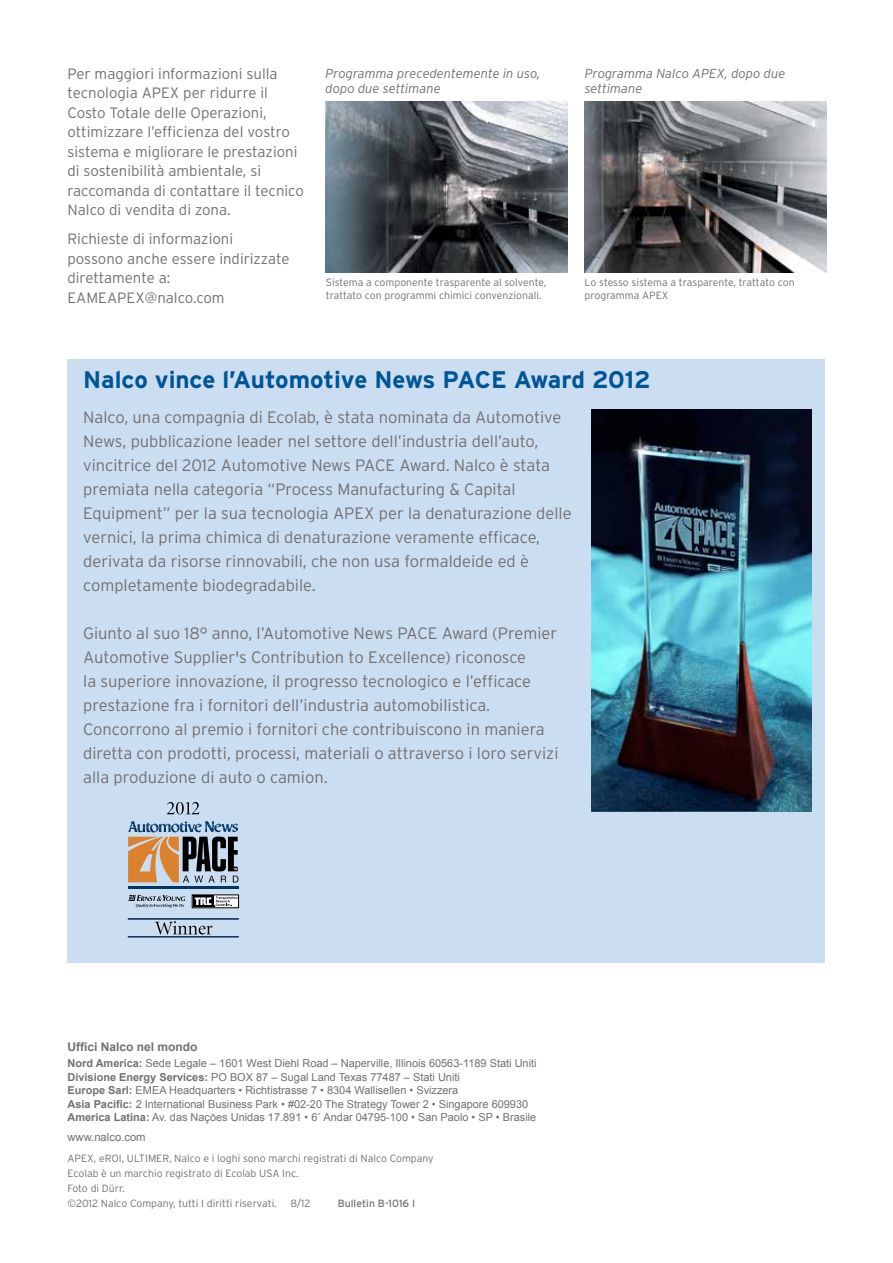
<style>
.page{position:relative;width:893px;height:1263px;background:#fff}
.page>*{position:absolute;margin:0;border:0;box-sizing:border-box;transform-origin:0 0}
.t1{font:700 24px "Interstate";color:#005596}
.t2{font:300 16.5px/24px "Interstate";color:#717073}
.t3{font:300 15px/19.5px "Interstate";color:#717073}
.t4{font:italic 300 13.05px/15.6px "Interstate";color:#717073}
.t5{font:700 12px "Arial";color:#717073}
.t6{font:11.25px "Arial";color:#717073}
.t7{font:10.95px/13.5px "Arial";color:#717073}
.t8{font:300 10.5px/15px "Interstate";color:#717073}
.t9{font:10.5px "Interstate";color:#717073}
.s1{font-weight:700}
</style>
<div class="page">
<div style="left:68px;top:359px;width:757px;height:603px;background:#cbddf1"></div>
<img style="left:591px;top:409px;width:220px;height:402px">
<svg style="left:128px;top:821px;width:110px;height:61px"></svg>
<hr style="left:128px;top:886px;width:111px;height:2px;background:#003767">
<svg style="left:192px;top:895px;width:47px;height:13px"></svg>
<svg style="left:193px;top:896px;width:2px;height:11px"></svg>
<svg style="left:195px;top:896px;width:43px;height:11px"></svg>
<svg style="left:129px;top:895px;width:56px;height:13px"></svg>
<hr style="left:128px;top:918px;width:111px;height:1px;background:#003767">
<hr style="left:128px;top:936px;width:111px;height:1px;background:#003767">
<svg style="left:155px;top:921px;width:58px;height:14px"></svg>
<svg style="left:167px;top:802px;width:32px;height:12px"></svg>
<img style="left:585px;top:101px;width:241px;height:172px">
<img style="left:326px;top:101px;width:241px;height:172px">
<p class="t3" style="left:68px;top:64px;width:238px">Per maggiori informazioni sulla tecnologia APEX per ridurre il Costo Totale delle Operazioni, ottimizzare l’efficienza del vostro sistema e migliorare le prestazioni di sostenibilità ambientale, si raccomanda di contattare il tecnico Nalco di vendita di zona.</p>
<p class="t3" style="left:68px;top:229px;width:223px">Richieste di informazioni possono anche essere indirizzate direttamente a:<br>EAMEAPEX@nalco.com</p>
<p class="t4" style="left:326px;top:65px;width:216px">Programma precedentemente in uso, dopo due settimane</p>
<p class="t4" style="left:585px;top:65px;width:202px">Programma Nalco APEX, dopo due settimane</p>
<p class="t8" style="left:326px;top:276px;width:222px;line-height:12.6px">Sistema a componente trasparente al solvente, trattato con programmi chimici convenzionali.</p>
<p class="t8" style="left:585px;top:276px;width:211px;line-height:12.6px">Lo stesso sistema a trasparente, trattato con programma APEX</p>
<h1 class="t1" style="left:83px;top:366px;width:569px">Nalco vince l’Automotive News PACE Award 2012</h1>
<p class="t2" style="left:83px;top:405px;width:490px">Nalco, una compagnia di Ecolab, è stata nominata da Automotive News, pubblicazione leader nel settore dell’industria dell’auto, vincitrice del 2012 Automotive News PACE Award. Nalco è stata premiata nella categoria “Process Manufacturing &amp; Capital Equipment” per la sua tecnologia APEX per la denaturazione delle vernici, la prima chimica di denaturazione veramente efficace, derivata da risorse rinnovabili, che non usa formaldeide ed è completamente biodegradabile.</p>
<p class="t2" style="left:83px;top:621px;width:477px">Giunto al suo 18° anno, l’Automotive News PACE Award (Premier Automotive Supplier's Contribution to Excellence) riconosce<br>la superiore innovazione, il progresso tecnologico e l’efficace prestazione fra i fornitori dell’industria automobilistica.<br>Concorrono al premio i fornitori che contribuiscono in maniera diretta con prodotti, processi, materiali o attraverso i loro servizi alla produzione di auto o camion.</p>
<p class="t5" style="left:68px;top:1039px;width:132px">Uffici Nalco nel mondo</p>
<p class="t7" style="left:68px;top:1057px;width:471px"><span class="s1">Nord America:</span> Sede Legale – 1601 West Diehl Road – Naperville, Illinois 60563-1189 Stati Uniti <span class="s1">Divisione Energy Services:</span> PO BOX 87 – Sugal Land Texas 77487 – Stati Uniti<br><span class="s1">Europe Sarl:</span> EMEA Headquarters • Richtistrasse 7 • 8304 Wallisellen • Svizzera<br><span class="s1">Asia Pacific:</span> 2 International Business Park • #02-20 The Strategy Tower 2 • Singapore 609930<br><span class="s1">America Latina:</span> Av. das Naçöes Unidas 17.891 • 6˚ Andar 04795-100 • San Paolo • SP • Brasile</p>
<p class="t6" style="left:68px;top:1129px;width:80px">www.nalco.com</p>
<p class="t8" style="left:68px;top:1151px;width:368px">APEX, eROI, ULTIMER, Nalco e i loghi sono marchi registrati di Nalco Company Ecolab è un marchio registrato di Ecolab USA Inc.<br>Foto di Dürr.<br>©2012 Nalco Company, tutti I diritti riservati.</p>
<p class="t8" style="left:290px;top:1196px;width:22px">8/12</p>
<p class="t9" style="left:338px;top:1197px;width:79px">Bulletin B-1016 I</p>
</div>
